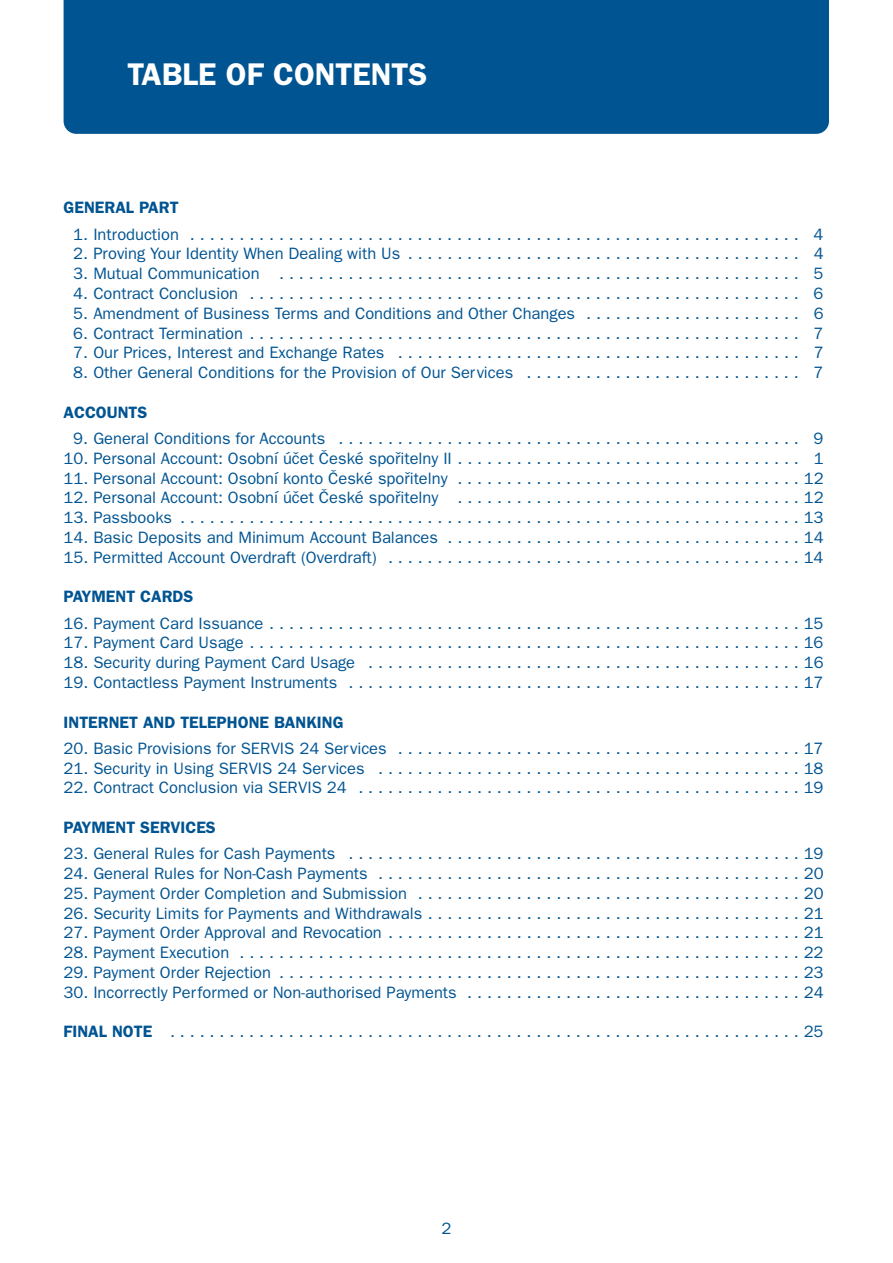
<style>
.page{position:relative;width:893px;height:1263px;background:#fff}
.page>*{position:absolute;margin:0;border:0;box-sizing:border-box;transform-origin:0 0}
.t1{font:600 31.5px "Franklin Gothic CE";color:#fff}
.t2{font:16.5px "Franklin Gothic CE";color:#005492}
.t3{font:600 16.5px "Franklin Gothic CE";color:#005492}
.s1{font-weight:600}
</style>
<div class="page">
<div style="left:64px;top:0;width:765px;height:134px;background:#005492"></div>
<h1 class="t1" style="left:127px;top:64px;width:302px">TABLE OF CONTENTS</h1>
<p class="t3" style="left:64px;top:202px;width:117px">GENERAL PART</p>
<p class="t2" style="left:73px;top:228px;width:752px">1. Introduction . . . . . . . . . . . . . . . . . . . . . . . . . . . . . . . . . . . . . . . . . . . . . . . . . . . . . . . . . . . . . . 4</p>
<p class="t2" style="left:73px;top:248px;width:752px">2. Proving Your Identity When Dealing with Us . . . . . . . . . . . . . . . . . . . . . . . . . . . . . . . . . . . . . . . . 4</p>
<p class="t2" style="left:73px;top:268px;width:752px">3. Mutual Communication . . . . . . . . . . . . . . . . . . . . . . . . . . . . . . . . . . . . . . . . . . . . . . . . . . . . . 5</p>
<p class="t2" style="left:73px;top:288px;width:752px">4. Contract Conclusion . . . . . . . . . . . . . . . . . . . . . . . . . . . . . . . . . . . . . . . . . . . . . . . . . . . . . . . . 6</p>
<p class="t2" style="left:73px;top:307px;width:752px">5. Amendment of Business Terms and Conditions and Other Changes . . . . . . . . . . . . . . . . . . . . . . 6</p>
<p class="t2" style="left:73px;top:327px;width:752px">6. Contract Termination . . . . . . . . . . . . . . . . . . . . . . . . . . . . . . . . . . . . . . . . . . . . . . . . . . . . . . . . 7</p>
<p class="t2" style="left:73px;top:347px;width:752px">7. Our Prices, Interest and Exchange Rates . . . . . . . . . . . . . . . . . . . . . . . . . . . . . . . . . . . . . . . . . 7</p>
<p class="t2" style="left:73px;top:367px;width:752px">8. Other General Conditions for the Provision of Our Services . . . . . . . . . . . . . . . . . . . . . . . . . . . . 7</p>
<p class="t3" style="left:64px;top:406px;width:85px">ACCOUNTS</p>
<p class="t2" style="left:73px;top:433px;width:752px">9. General Conditions for Accounts . . . . . . . . . . . . . . . . . . . . . . . . . . . . . . . . . . . . . . . . . . . . . . . 9</p>
<p class="t2" style="left:64px;top:452px;width:762px">10. Personal Account: Osobní účet České spořitelny II . . . . . . . . . . . . . . . . . . . . . . . . . . . . . . . . . . . 1</p>
<p class="t2" style="left:64px;top:472px;width:762px">11. Personal Account: Osobní konto České spořitelny . . . . . . . . . . . . . . . . . . . . . . . . . . . . . . . . . . . 12</p>
<p class="t2" style="left:64px;top:492px;width:762px">12. Personal Account: Osobní účet České spořitelny . . . . . . . . . . . . . . . . . . . . . . . . . . . . . . . . . . . 12</p>
<p class="t2" style="left:64px;top:512px;width:761px">13. Passbooks . . . . . . . . . . . . . . . . . . . . . . . . . . . . . . . . . . . . . . . . . . . . . . . . . . . . . . . . . . . . . . . 13</p>
<p class="t2" style="left:64px;top:532px;width:761px">14. Basic Deposits and Minimum Account Balances . . . . . . . . . . . . . . . . . . . . . . . . . . . . . . . . . . . . 14</p>
<p class="t2" style="left:64px;top:551px;width:761px">15. Permitted Account Overdraft (Overdraft) . . . . . . . . . . . . . . . . . . . . . . . . . . . . . . . . . . . . . . . . . . 14</p>
<p class="t3" style="left:64px;top:591px;width:131px">PAYMENT CARDS</p>
<p class="t2" style="left:64px;top:617px;width:761px">16. Payment Card Issuance . . . . . . . . . . . . . . . . . . . . . . . . . . . . . . . . . . . . . . . . . . . . . . . . . . . . . . 15</p>
<p class="t2" style="left:64px;top:637px;width:761px">17. Payment Card Usage . . . . . . . . . . . . . . . . . . . . . . . . . . . . . . . . . . . . . . . . . . . . . . . . . . . . . . . . 16</p>
<p class="t2" style="left:64px;top:657px;width:761px">18. Security during Payment Card Usage . . . . . . . . . . . . . . . . . . . . . . . . . . . . . . . . . . . . . . . . . . . . 16</p>
<p class="t2" style="left:64px;top:677px;width:761px">19. Contactless Payment Instruments . . . . . . . . . . . . . . . . . . . . . . . . . . . . . . . . . . . . . . . . . . . . . . 17</p>
<p class="t3" style="left:64px;top:716px;width:282px">INTERNET AND TELEPHONE BANKING</p>
<p class="t2" style="left:64px;top:742px;width:761px">20. Basic Provisions for SERVIS 24 Services . . . . . . . . . . . . . . . . . . . . . . . . . . . . . . . . . . . . . . . . . 17</p>
<p class="t2" style="left:64px;top:762px;width:761px">21. Security in Using SERVIS 24 Services . . . . . . . . . . . . . . . . . . . . . . . . . . . . . . . . . . . . . . . . . . . 18</p>
<p class="t2" style="left:64px;top:782px;width:761px">22. Contract Conclusion via SERVIS 24 . . . . . . . . . . . . . . . . . . . . . . . . . . . . . . . . . . . . . . . . . . . . . 19</p>
<p class="t3" style="left:64px;top:822px;width:154px">PAYMENT SERVICES</p>
<p class="t2" style="left:64px;top:848px;width:761px">23. General Rules for Cash Payments . . . . . . . . . . . . . . . . . . . . . . . . . . . . . . . . . . . . . . . . . . . . . . 19</p>
<p class="t2" style="left:64px;top:868px;width:761px">24. General Rules for Non-Cash Payments . . . . . . . . . . . . . . . . . . . . . . . . . . . . . . . . . . . . . . . . . . . 20</p>
<p class="t2" style="left:64px;top:887px;width:761px">25. Payment Order Completion and Submission . . . . . . . . . . . . . . . . . . . . . . . . . . . . . . . . . . . . . . . 20</p>
<p class="t2" style="left:64px;top:907px;width:761px">26. Security Limits for Payments and Withdrawals . . . . . . . . . . . . . . . . . . . . . . . . . . . . . . . . . . . . . . 21</p>
<p class="t2" style="left:64px;top:927px;width:761px">27. Payment Order Approval and Revocation . . . . . . . . . . . . . . . . . . . . . . . . . . . . . . . . . . . . . . . . . . 21</p>
<p class="t2" style="left:64px;top:947px;width:761px">28. Payment Execution . . . . . . . . . . . . . . . . . . . . . . . . . . . . . . . . . . . . . . . . . . . . . . . . . . . . . . . . . 22</p>
<p class="t2" style="left:64px;top:967px;width:761px">29. Payment Order Rejection . . . . . . . . . . . . . . . . . . . . . . . . . . . . . . . . . . . . . . . . . . . . . . . . . . . . . 23</p>
<p class="t2" style="left:64px;top:986px;width:761px">30. Incorrectly Performed or Non-authorised Payments . . . . . . . . . . . . . . . . . . . . . . . . . . . . . . . . . . 24</p>
<p class="t2" style="left:64px;top:1026px;width:761px"><span class="s1">FINAL NOTE</span> . . . . . . . . . . . . . . . . . . . . . . . . . . . . . . . . . . . . . . . . . . . . . . . . . . . . . . . . . . . . . . . . 25</p>
<p class="t2" style="left:441px;top:1222px;width:11px">2</p>
</div>
